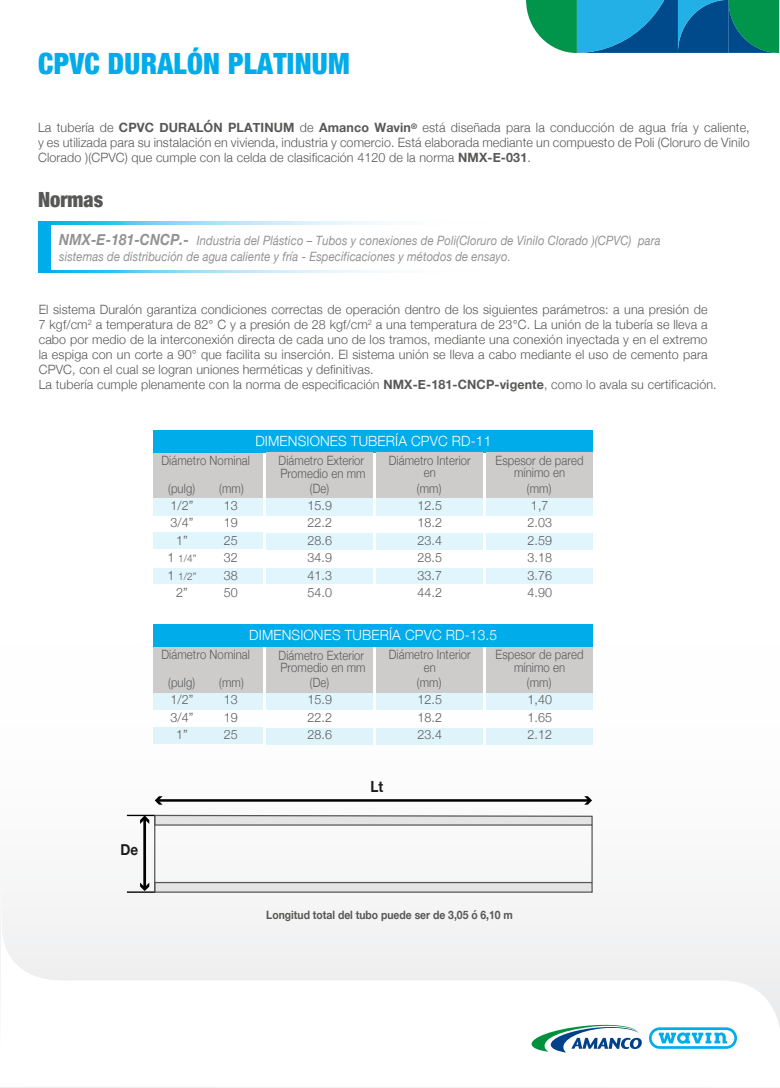
<style>
.page{position:relative;width:780px;height:1088px;background:#fff}
.page>*{position:absolute;margin:0;border:0;box-sizing:border-box;transform-origin:0 0}
.t1{font:900 condensed 29.25px "Helvetica Neue";letter-spacing:.01em;color:#00ace9}
.t2{font:900 condensed 21px "Helvetica Neue";color:#575756}
.t3{font:700 15.38px "Helvetica Neue";color:#1d1d1b;scale:.88 1}
.t4{font:300 14.12px "Helvetica Neue";letter-spacing:.01em;color:#fff}
.t5{font:300 12.88px/15px "Helvetica Neue";letter-spacing:.01em;color:#575756;text-align:justify}
.t6{font:300 12.88px/12.5px "Helvetica Neue";letter-spacing:.01em;color:#5a5a5c;text-align:center;scale:.88 1}
.t7{font:italic 12.88px/16.2px "Helvetica Neue";letter-spacing:.01em;color:#929292;scale:.88 1}
.t8{font:300 12.88px/17.5px "Helvetica Neue";letter-spacing:.01em;color:#5a5a5c;text-align:justify}
.t9{font:700 11.5px "Helvetica Neue";color:#575756;scale:.9 1}
.t10{font:300 10.25px/17.5px "Helvetica Neue";color:#5a5a5c}
.s1{font-weight:700}
.s2{font-weight:700;font-size:15.38px}
.s3{font-size:12.88px}
</style>
<div class="page">
<svg style="left:0;top:858px;width:780px;height:169px;fill:#f5f5f6"></svg>
<svg style="left:515px;top:1023px;width:222px;height:30px"></svg>
<div style="left:38px;top:222px;width:13px;height:51px;background:#00ace9"></div>
<svg style="left:51px;top:222px;width:336px;height:3px"></svg>
<svg style="left:51px;top:270px;width:336px;height:3px"></svg>
<div style="left:153px;top:498px;width:110px;height:17px;background:#e1f5fc"></div>
<div style="left:153px;top:568px;width:110px;height:16px;background:#e1f5fc"></div>
<div style="left:153px;top:532px;width:110px;height:17px;background:#e1f5fc"></div>
<div style="left:153px;top:452px;width:110px;height:46px;background:#cecccb"></div>
<div style="left:153px;top:430px;width:439px;height:22px;background:#00ace9"></div>
<div style="left:267px;top:498px;width:106px;height:17px;background:#e1f5fc"></div>
<div style="left:267px;top:568px;width:106px;height:16px;background:#e1f5fc"></div>
<div style="left:267px;top:533px;width:106px;height:17px;background:#e1f5fc"></div>
<div style="left:376px;top:498px;width:107px;height:17px;background:#e1f5fc"></div>
<div style="left:376px;top:568px;width:107px;height:16px;background:#e1f5fc"></div>
<div style="left:376px;top:533px;width:107px;height:17px;background:#e1f5fc"></div>
<div style="left:486px;top:498px;width:106px;height:17px;background:#e1f5fc"></div>
<div style="left:486px;top:568px;width:106px;height:16px;background:#e1f5fc"></div>
<div style="left:486px;top:533px;width:106px;height:17px;background:#e1f5fc"></div>
<div style="left:267px;top:453px;width:106px;height:45px;background:#cecccb"></div>
<div style="left:376px;top:453px;width:107px;height:45px;background:#cecccb"></div>
<div style="left:486px;top:453px;width:106px;height:45px;background:#cecccb"></div>
<div style="left:153px;top:692px;width:110px;height:18px;background:#e0f4fb"></div>
<div style="left:153px;top:727px;width:110px;height:16px;background:#dff3fa"></div>
<div style="left:153px;top:647px;width:110px;height:45px;background:#cecccb"></div>
<div style="left:153px;top:624px;width:439px;height:23px;background:#00ace9"></div>
<div style="left:267px;top:692px;width:106px;height:18px;background:#e0f4fb"></div>
<div style="left:267px;top:728px;width:106px;height:17px;background:#dff3fa"></div>
<div style="left:376px;top:692px;width:107px;height:18px;background:#e0f4fb"></div>
<div style="left:376px;top:728px;width:107px;height:17px;background:#dff3fa"></div>
<div style="left:486px;top:692px;width:106px;height:18px;background:#e0f4fb"></div>
<div style="left:486px;top:728px;width:106px;height:17px;background:#dff3fa"></div>
<div style="left:267px;top:647px;width:106px;height:45px;background:#cecccb"></div>
<div style="left:376px;top:647px;width:107px;height:45px;background:#cecccb"></div>
<div style="left:486px;top:647px;width:106px;height:45px;background:#cecccb"></div>
<svg style="left:526px;top:0;width:253px;height:53px;background:#168797"></svg>
<div style="left:155px;top:882px;width:437px;height:10px;background:#e4e4e5"></div>
<div style="left:154px;top:882px;width:438px;height:11px;border:1px solid #575756"></div>
<hr style="left:143px;top:818px;width:3px;height:70px;background:#010101">
<svg style="left:140px;top:882px;width:9px;height:9px"></svg>
<svg style="left:127px;top:814px;width:466px;height:12px;background:#c7c7c8"></svg>
<hr style="left:127px;top:891px;width:28px;height:2px;background:#010101">
<hr style="left:158px;top:799px;width:431px;height:3px;background:#010101">
<svg style="left:584px;top:796px;width:8px;height:9px"></svg>
<svg style="left:155px;top:796px;width:7px;height:9px"></svg>
<hr style="left:154px;top:815px;width:1px;height:77px;background:#575756">
<hr style="left:591px;top:825px;width:1px;height:57px;background:#575756">
<h1 class="t1" style="left:38px;top:39px;width:313px">CPVC DURALÓN PLATINUM</h1>
<p class="t5" style="left:38px;top:118px;width:713px">La tubería de <span class="s1">CPVC DURALÓN PLATINUM</span> de <span class="s1">Amanco Wavin</span><sup>®</sup> está diseñada para la conducción de agua fría y caliente, y es utilizada para su instalación en vivienda, industria y comercio. Está elaborada mediante un compuesto de Poli (Cloruro de Vinilo Clorado )(CPVC) que cumple con la celda de clasificación 4120 de la norma <span class="s1">NMX-E-031</span>.</p>
<h2 class="t2" style="left:38px;top:183px;width:67px">Normas</h2>
<p class="t7" style="left:59px;top:233px;width:684px"><span class="s2">NMX-E-181-CNCP.-</span> Industria del Plástico – Tubos y conexiones de Poli(Cloruro de Vinilo Clorado )(CPVC) para sistemas de distribución de agua caliente y fría - Especificaciones y métodos de ensayo.</p>
<p class="t5" style="left:39px;top:301px;width:679px;text-align:left">El sistema Duralón garantiza condiciones correctas de operación dentro de los siguientes parámetros: a una presión de 7 kgf/cm<sup>2</sup> a temperatura de 82° C y a presión de 28 kgf/cm<sup>2</sup> a una temperatura de 23°C. La unión de la tubería se lleva a cabo por medio de la interconexión directa de cada uno de los tramos, mediante una conexión inyectada y en el extremo la espiga con un corte a 90° que facilita su inserción. El sistema unión se lleva a cabo mediante el uso de cemento para CPVC, con el cual se logran uniones herméticas y definitivas.<br>La tubería cumple plenamente con la norma de especificación <span class="s1">NMX-E-181-CNCP-vigente</span>, como lo avala su certificación.</p>
<p class="t4" style="left:255px;top:429px;width:237px">DIMENSIONES TUBERÍA CPVC RD-11</p>
<p class="t6" style="left:389px;top:453px;width:95px">Diámetro Interior en</p>
<p class="t6" style="left:495px;top:453px;width:101px">Espesor de pared mínimo en</p>
<p class="t6" style="left:417px;top:481px;width:29px">(mm)</p>
<p class="t6" style="left:527px;top:481px;width:29px">(mm)</p>
<p class="t6" style="left:161px;top:453px;width:102px">Diámetro Nominal</p>
<p class="t8" style="left:224px;top:495px;width:15px">13<br>19<br>25<br>32<br>38<br>50</p>
<p class="t6" style="left:278px;top:453px;width:100px;text-align:left">Diámetro Exterior<br>Promedio en mm</p>
<p class="t6" style="left:168px;top:481px;width:32px">(pulg)</p>
<p class="t6" style="left:219px;top:481px;width:29px">(mm)</p>
<p class="t6" style="left:310px;top:481px;width:23px">(De)</p>
<p class="t8" style="left:170px;top:495px;width:24px;text-align:center">1/2”<br>3/4”<br>1”</p>
<p class="t10" style="left:167px;top:549px;width:31px"><span class="s3">1</span> 1/4”<br><span class="s3">1</span> 1/2”</p>
<p class="t8" style="left:176px;top:583px;width:13px">2”</p>
<p class="t8" style="left:307px;top:495px;width:26px">15.9<br>22.2<br>28.6<br>34.9<br>41.3<br>54.0</p>
<p class="t8" style="left:417px;top:495px;width:26px">12.5<br>18.2<br>23.4<br>28.5<br>33.7<br>44.2</p>
<p class="t8" style="left:527px;top:495px;width:26px;text-align:left">1,7<br>2.03<br>2.59<br>3.18<br>3.76<br>4.90</p>
<p class="t4" style="left:249px;top:623px;width:249px">DIMENSIONES TUBERÍA CPVC RD-13.5</p>
<p class="t6" style="left:389px;top:647px;width:95px">Diámetro Interior en</p>
<p class="t6" style="left:495px;top:647px;width:101px">Espesor de pared mínimo en</p>
<p class="t6" style="left:417px;top:675px;width:29px">(mm)</p>
<p class="t6" style="left:527px;top:675px;width:29px">(mm)</p>
<p class="t6" style="left:161px;top:647px;width:102px">Diámetro Nominal</p>
<p class="t8" style="left:224px;top:690px;width:15px">13<br>19<br>25</p>
<p class="t6" style="left:278px;top:648px;width:100px;text-align:left">Diámetro Exterior<br>Promedio en mm</p>
<p class="t6" style="left:168px;top:675px;width:32px">(pulg)</p>
<p class="t6" style="left:219px;top:675px;width:29px">(mm)</p>
<p class="t6" style="left:310px;top:675px;width:23px">(De)</p>
<p class="t8" style="left:170px;top:690px;width:24px;text-align:center">1/2”<br>3/4”<br>1”</p>
<p class="t8" style="left:307px;top:690px;width:26px">15.9<br>22.2<br>28.6</p>
<p class="t8" style="left:417px;top:690px;width:26px">12.5<br>18.2<br>23.4</p>
<p class="t8" style="left:527px;top:690px;width:26px">1,40<br>1.65<br>2.12</p>
<p class="t3" style="left:120px;top:837px;width:22px">De</p>
<p class="t3" style="left:370px;top:775px;width:16px">Lt</p>
<p class="t9" style="left:266px;top:906px;width:275px">Longitud total del tubo puede ser de 3,05 ó 6,10 m</p>
</div>
